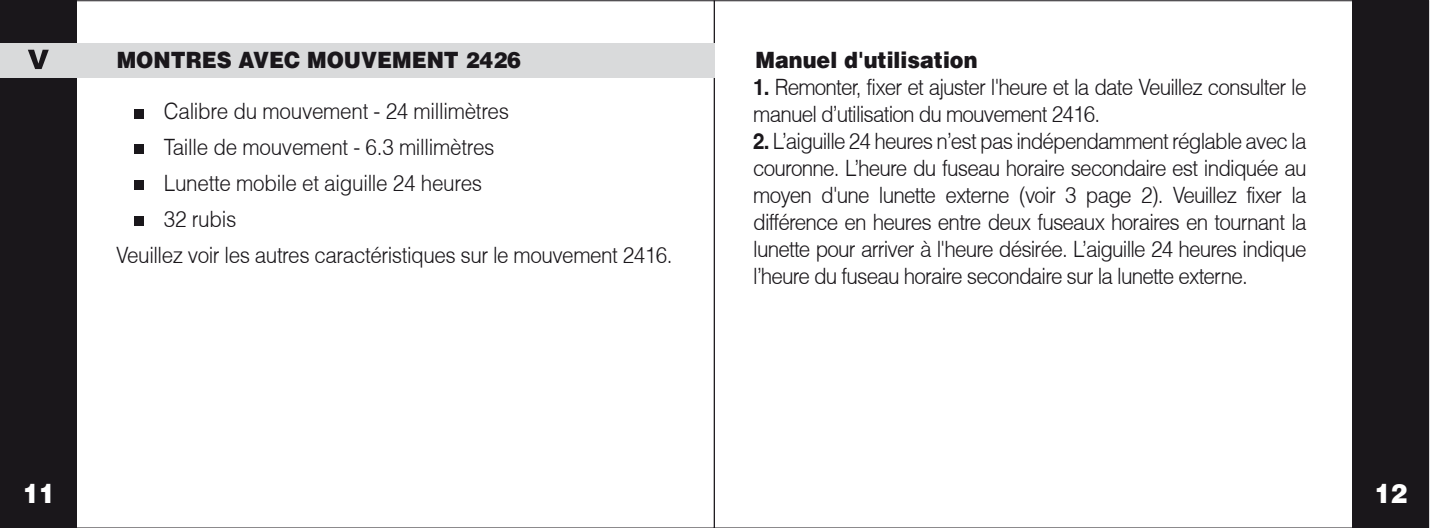
<style>
.page{position:relative;width:1431px;height:528px;background:#fff}
.page>*{position:absolute;margin:0;border:0;box-sizing:border-box;transform-origin:0 0}
.t1{font:900 27px "Helvetica";color:#fff;scale:.92 1}
.t2{font:300 22.5px/27px "Helvetica";letter-spacing:-.025em;color:#1a171b;scale:.92 1}
.t3{font:900 22.5px "Helvetica";color:#1a171b;scale:.92 1}
.s1{font-weight:700;font-stretch:condensed}
</style>
<div class="page">
<div style="left:1352px;top:1px;width:77px;height:527px;background:#1a171b"></div>
<div style="left:0;top:1px;width:77px;height:527px;background:#1a171b"></div>
<div style="left:0;top:43px;width:714px;height:34px;background:#d9dadb"></div>
<svg style="left:28px;top:50px;width:21px;height:19px"></svg>
<div style="left:134px;top:109px;width:10px;height:10px;background:#1a171b"></div>
<div style="left:134px;top:144px;width:10px;height:10px;background:#1a171b"></div>
<div style="left:134px;top:180px;width:10px;height:10px;background:#1a171b"></div>
<div style="left:134px;top:216px;width:10px;height:10px;background:#1a171b"></div>
<p class="t3" style="left:117px;top:45px;width:441px">MONTRES AVEC MOUVEMENT 2426</p>
<p class="t2" style="left:164px;top:97px;width:377px">Calibre du mouvement - 24 millimètres</p>
<p class="t2" style="left:164px;top:133px;width:361px">Taille de mouvement - 6.3 millimètres</p>
<p class="t2" style="left:164px;top:169px;width:348px">Lunette mobile et aiguille 24 heures</p>
<p class="t2" style="left:164px;top:205px;width:81px">32 rubis</p>
<p class="t2" style="left:116px;top:241px;width:606px">Veuillez voir les autres caractéristiques sur le mouvement 2416.</p>
<p class="t3" style="left:756px;top:45px;width:243px">Manuel d'utilisation</p>
<p class="t2" style="left:753px;top:73px;width:603px"><span class="s1">1.</span> Remonter, fixer et ajuster l'heure et la date Veuillez consulter le manuel d’utilisation du mouvement 2416.</p>
<p class="t2" style="left:753px;top:127px;width:603px;text-align:justify"><span class="s1">2.</span> L’aiguille 24 heures n’est pas indépendamment réglable avec la couronne. L’heure du fuseau horaire secondaire est indiquée au moyen d'une lunette externe (voir 3 page 2). Veuillez fixer la différence en heures entre deux fuseaux horaires en tournant la lunette pour arriver à l'heure désirée. L’aiguille 24 heures indique l’heure du fuseau horaire secondaire sur la lunette externe.</p>
<p class="t1" style="left:23px;top:476px;width:37px">11</p>
<p class="t1" style="left:1374px;top:476px;width:37px">12</p>
</div>
